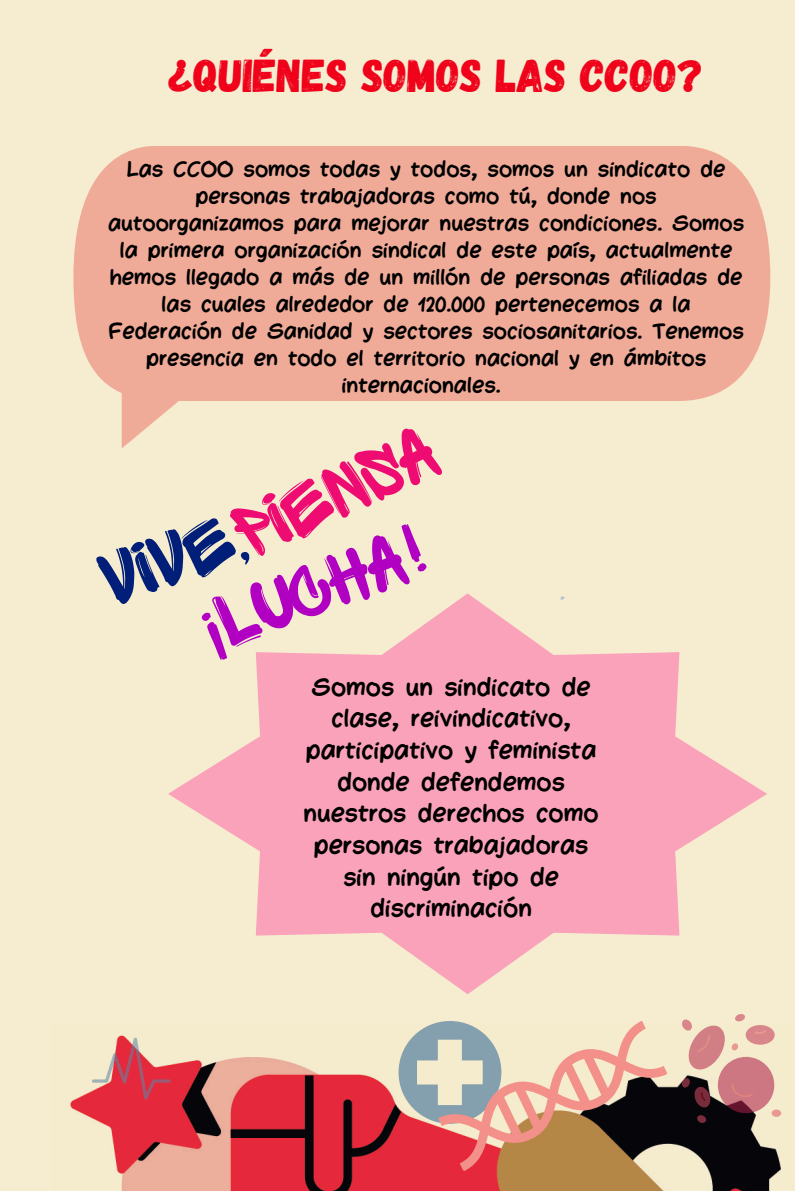
<style>
.page{position:relative;width:795px;height:1191px;background:#fff}
.page>*{position:absolute;margin:0;border:0;box-sizing:border-box;transform-origin:0 0}
.t1{font:79.98px "Sprite Graffiti";color:#b100c2}
.t2{font:79.98px "Sprite Graffiti";color:#ef0c72}
.t3{font:79.98px "Sprite Graffiti";color:#011e79}
.t4{font:46.02px "Gagalin";color:#ef021a}
.t5{font:22.75px/31.7px "Mulled Wine Season";color:#000;text-align:center}
.t6{font:19.95px/27.1px "Mulled Wine Season";color:#000;text-align:center}
</style>
<div class="page">
<div style="left:0;top:0;width:794px;height:1190px;background:#f6edd1"></div>
<div style="left:73px;top:146px;width:696px;height:255px;background:#f0aa98"></div>
<svg style="left:168px;top:593px;width:598px;height:374px;fill:#faa2ba"></svg>
<img style="left:70px;top:1032px;width:712px;height:158px">
<svg style="left:398px;top:1028px;width:26px;height:95px"></svg>
<svg style="left:424px;top:967px;width:256px;height:223px"></svg>
<svg style="left:696px;top:1114px;width:10px;height:9px"></svg>
<svg style="left:771px;top:1109px;width:9px;height:7px"></svg>
<svg style="left:717px;top:1056px;width:56px;height:57px;background:#c4727c"></svg>
<svg style="left:730px;top:1083px;width:22px;height:14px"></svg>
<svg style="left:681px;top:1077px;width:30px;height:30px"></svg>
<svg style="left:730px;top:1014px;width:44px;height:36px"></svg>
<svg style="left:681px;top:1019px;width:43px;height:50px"></svg>
<svg style="left:92px;top:1037px;width:79px;height:62px"></svg>
<h2 class="t4" style="left:167px;top:45px;width:537px">¿QUIÉNES SOMOS LAS CCOO?</h2>
<p class="t6" style="left:108px;top:156px;width:637px">Las CCOO somos todas y todos, somos un sindicato de personas trabajadoras como tú, donde nos autoorganizamos para mejorar nuestras condiciones. Somos la primera organización sindical de este país, actualmente hemos llegado a más de un millón de personas afiliadas de las cuales alrededor de 120.000 pertenecemos a la Federación de Sanidad y sectores sociosanitarios. Tenemos presencia en todo el territorio nacional y en ámbitos internacionales.</p>
<h1 class="t2" style="left:221px;top:504px;width:217px;rotate:-25deg">piensa</h1>
<h3 class="t3" style="left:89px;top:548px;width:153px;rotate:-20deg">vive,</h3>
<h1 class="t1" style="left:187px;top:594px;width:241px;rotate:-20deg">¡lucha!</h1>
<h1 class="t5" style="left:303px;top:672px;width:296px">Somos un sindicato de clase, reivindicativo, participativo y feminista donde defendemos nuestros derechos como personas trabajadoras sin ningún tipo de discriminación</h1>
</div>
